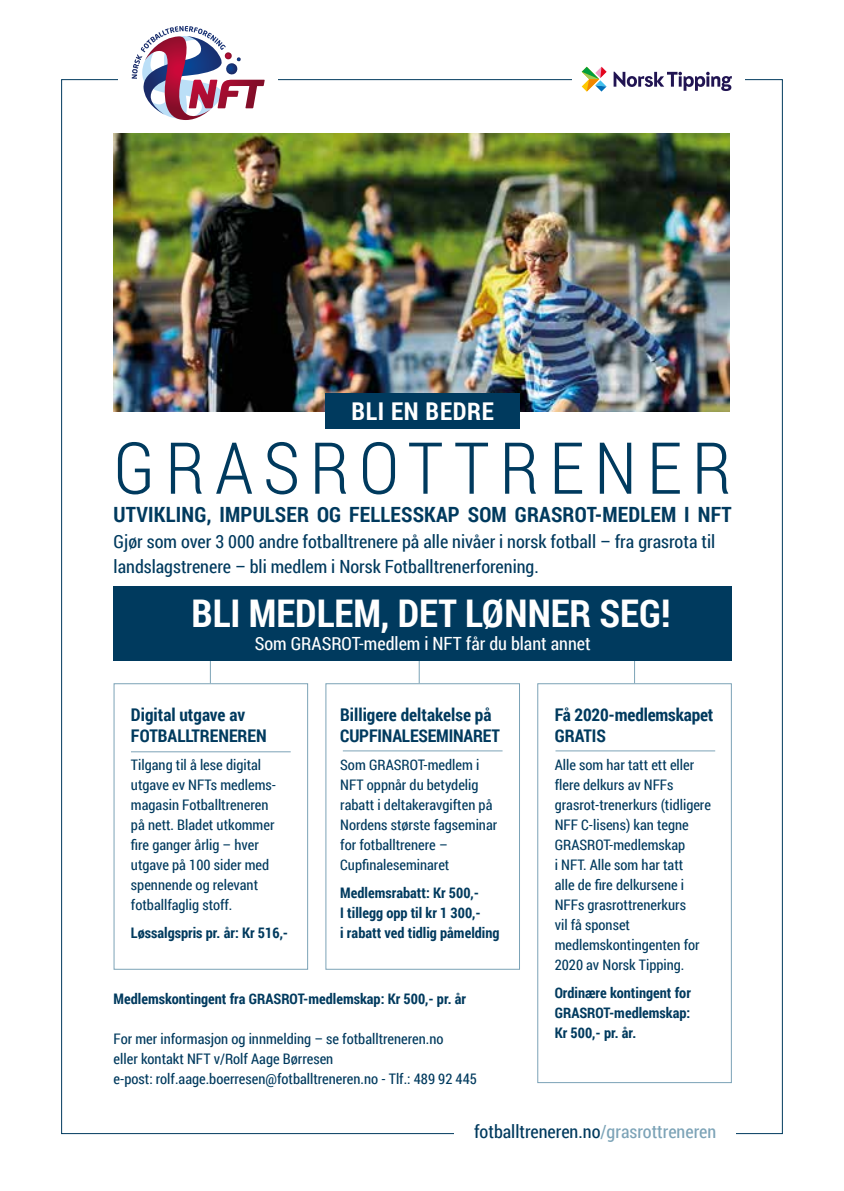
<style>
.page{position:relative;width:844px;height:1191px;background:#fff}
.page>*{position:absolute;margin:0;border:0;box-sizing:border-box;transform-origin:0 0}
.t1{font:300 71.75px "Roboto Condensed";letter-spacing:.135em;color:#003a5e}
.t2{font:700 38.15px "Roboto Condensed";color:#fff}
.t3{font:700 24.5px "Roboto Condensed";letter-spacing:.03em;color:#fff}
.t4{font:700 21px "Roboto Condensed";letter-spacing:.01em;color:#003a5e}
.t5{font:18.2px/25.4px "Roboto Condensed";color:#003a5e}
.t6{font:18.2px "Roboto Condensed";color:#fff}
.t7{font:700 17.5px/21.9px "Roboto Condensed";color:#003a5e}
.t8{font:14.53px/19.9px "Roboto Condensed";color:#003a5e}
.t9{font:700 14.53px/19.9px "Roboto Condensed";color:#003a5e;text-align:justify}
.s1{color:#7ca3b7}
</style>
<div class="page">
<img style="left:114px;top:133px;width:615px;height:278px">
<svg style="left:132px;top:26px;width:132px;height:94px"></svg>
<div style="left:114px;top:683px;width:194px;height:286px;border:1px solid #7ca3b7"></div>
<div style="left:325px;top:683px;width:195px;height:286px;border:1px solid #7ca3b7"></div>
<div style="left:537px;top:683px;width:194px;height:400px;border:1px solid #7ca3b7"></div>
<svg style="left:210px;top:661px;width:1px;height:22px"></svg>
<svg style="left:418px;top:661px;width:1px;height:22px"></svg>
<svg style="left:634px;top:661px;width:1px;height:22px"></svg>
<div style="left:113px;top:587px;width:618px;height:74px;background:#003a5e"></div>
<div style="left:325px;top:394px;width:195px;height:35px;background:#003a5e"></div>
<hr style="left:131px;top:751px;width:159px;height:1px;background:#7ca3b7">
<hr style="left:343px;top:750px;width:159px;height:1px;background:#7ca3b7">
<hr style="left:555px;top:750px;width:160px;height:1px;background:#7ca3b7">
<svg style="left:581px;top:67px;width:25px;height:25px"></svg>
<svg style="left:613px;top:72px;width:118px;height:19px"></svg>
<h3 class="t3" style="left:351px;top:394px;width:144px">BLI EN BEDRE</h3>
<h1 class="t1" style="left:114px;top:418px;width:619px">GRASROTTRENER</h1>
<h3 class="t4" style="left:114px;top:500px;width:619px">UTVIKLING, IMPULSER OG FELLESSKAP SOM GRASROT-MEDLEM I NFT</h3>
<p class="t5" style="left:114px;top:528px;width:603px">Gjør som over 3 000 andre fotballtrenere på alle nivåer i norsk fotball – fra grasrota til landslagstrenere – bli medlem i Norsk Fotballtrenerforening.</p>
<h2 class="t2" style="left:191px;top:586px;width:480px">BLI MEDLEM, DET LØNNER SEG!</h2>
<p class="t6" style="left:254px;top:630px;width:337px">Som GRASROT-medlem i NFT får du blant annet</p>
<p class="t7" style="left:131px;top:702px;width:137px">Digital utgave av<br>FOTBALLTRENEREN</p>
<p class="t8" style="left:131px;top:754px;width:147px">Tilgang til å lese digital utgave ev NFTs medlems&shy;magasin Fotballtreneren på nett. Bladet utkommer fire ganger årlig – hver utgave på 100 sider med spennende og relevant fotballfaglig stoff.</p>
<p class="t9" style="left:131px;top:922px;width:159px">Løssalgspris pr. år: Kr 516,-</p>
<p class="t7" style="left:340px;top:702px;width:161px">Billigere deltakelse på<br>CUPFINALESEMINARET</p>
<p class="t8" style="left:340px;top:754px;width:158px">Som GRASROT-medlem i<br>NFT oppnår du betydelig rabatt i deltakeravgiften på<br>Nordens største fagseminar for fotballtrenere –<br>Cupfinaleseminaret</p>
<p class="t9" style="left:340px;top:882px;width:161px;text-align:left">Medlemsrabatt: Kr 500,-<br>I tillegg opp til kr 1 300,-<br>i rabatt ved tidlig påmelding</p>
<p class="t9" style="left:114px;top:988px;width:354px">Medlemskontingent fra GRASROT-medlemskap: Kr 500,- pr. år</p>
<p class="t8" style="left:114px;top:1028px;width:365px">For mer informasjon og innmelding – se fotballtreneren.no<br>eller kontakt NFT v/Rolf Aage Børresen<br>e-post: rolf.aage.boerresen@fotballtreneren.no - Tlf.: 489 92 445</p>
<p class="t7" style="left:554px;top:702px;width:160px">Få 2020-medlemskapet<br>GRATIS</p>
<p class="t8" style="left:554px;top:754px;width:158px">Alle som har tatt ett eller flere delkurs av NFFs grasrot-trenerkurs (tidligere<br>NFF C-lisens) kan tegne<br>GRASROT-medlemskap<br>i NFT. Alle som har tatt<br>alle de fire delkursene i<br>NFFs grasrottrenerkurs<br>vil få sponset medlemskontingenten for<br>2020 av Norsk Tipping.</p>
<p class="t9" style="left:554px;top:982px;width:138px">Ordinære kontingent for GRASROT-medlemskap:<br>Kr 500,- pr. år.</p>
<p class="t5" style="left:474px;top:1118px;width:243px">fotballtreneren.no<span class="s1">/grasrottreneren</span></p>
</div>
